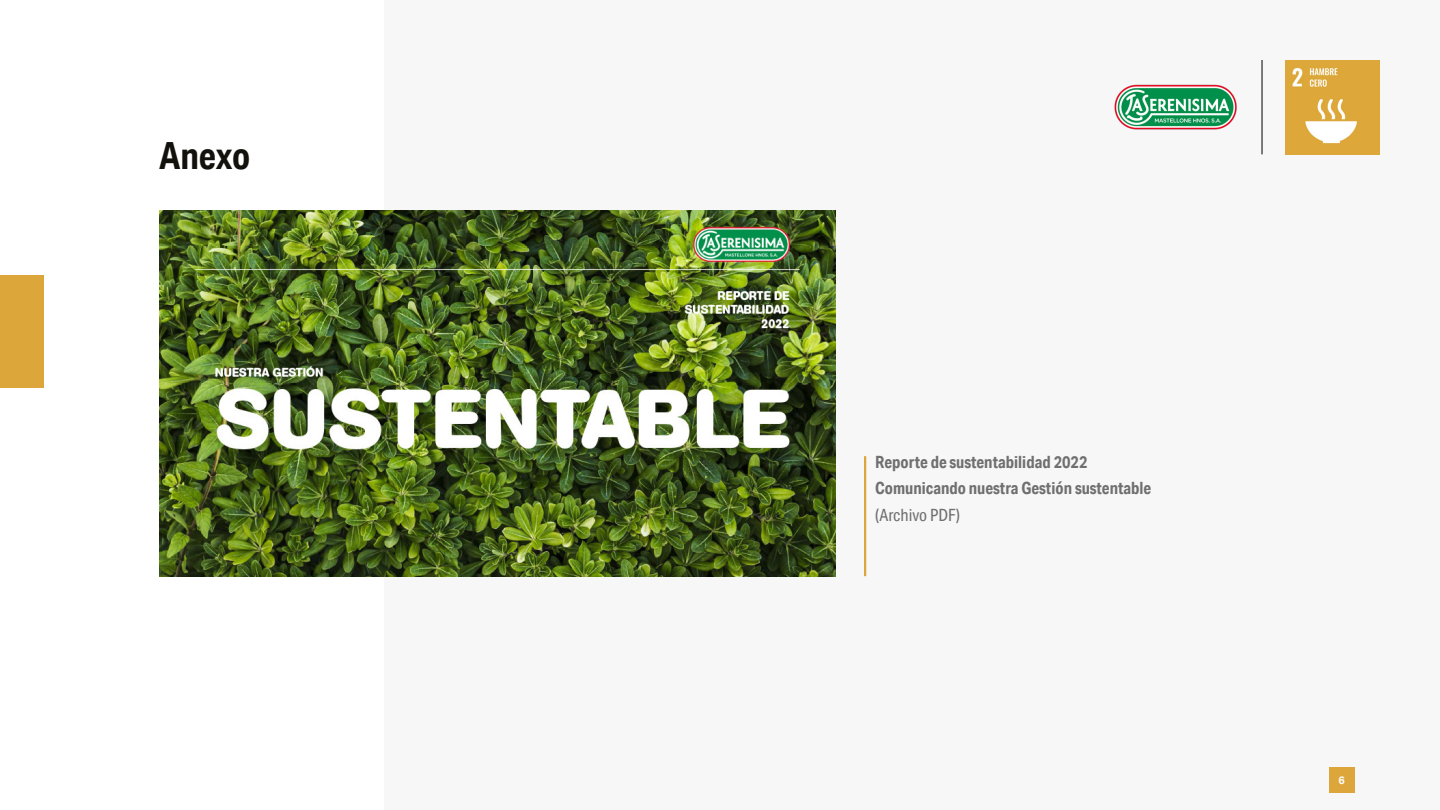
<style>
.page{position:relative;width:1440px;height:810px;background:#fff}
.page>*{position:absolute;margin:0;border:0;box-sizing:border-box;transform-origin:0 0}
.t1{font:700 37.5px "Aktiv Grotesk Cd";letter-spacing:-.005em;color:#12110c}
.t2{font:700 16.88px/26.2px "Aktiv Grotesk Cd";color:#706f6f}
.t3{font:16.88px "Aktiv Grotesk Cd";color:#706f6f}
.t4{font:700 10.88px "Aktiv Grotesk";color:#fff}
</style>
<div class="page">
<div style="left:384px;top:0;width:1056px;height:810px;background:#f7f7f7"></div>
<img style="left:1285px;top:60px;width:95px;height:95px">
<hr style="left:1262px;top:60px;width:1px;height:94px;background:#000">
<div style="left:1329px;top:767px;width:25px;height:26px;background:#dda63a"></div>
<img style="left:1114px;top:84px;width:123px;height:46px">
<div style="left:0;top:276px;width:44px;height:112px;background:#dda63a"></div>
<hr style="left:864px;top:456px;width:2px;height:120px;background:#dda63a">
<img style="left:159px;top:210px;width:677px;height:366px">
<h1 class="t1" style="left:159px;top:133px;width:93px">Anexo</h1>
<p class="t2" style="left:875px;top:449px;width:278px">Reporte de sustentabilidad 2022<br>Comunicando nuestra Gestión sustentable</p>
<p class="t3" style="left:875px;top:505px;width:86px">(Archivo PDF)</p>
<p class="t4" style="left:1338px;top:774px;width:8px">6</p>
</div>
